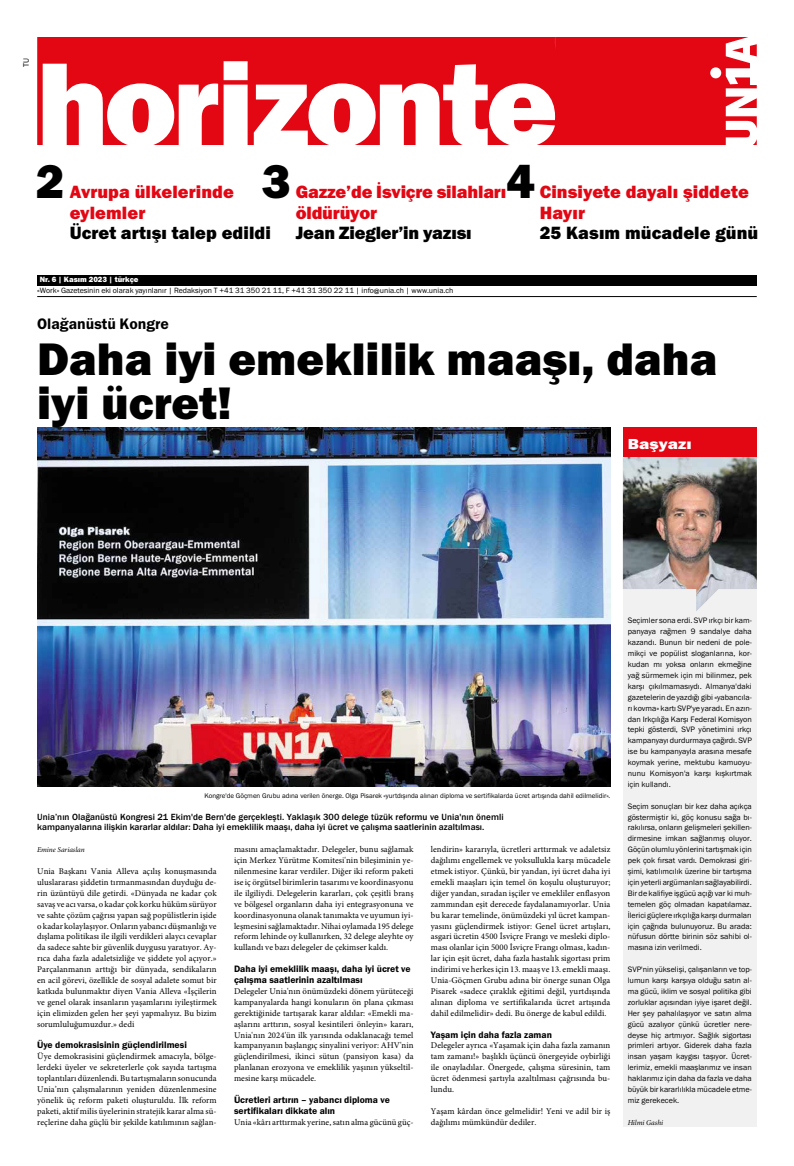
<style>
.page{position:relative;width:794px;height:1166px;background:#fff}
.page>*{position:absolute;margin:0;border:0;box-sizing:border-box;transform-origin:0 0}
.t1{font:49px "Franklin Gothic URW Hea";color:#000}
.t2{font:47.25px/43.8px "Franklin Gothic URW Hea";color:#000}
.t3{font:18.38px/20.1px "Franklin Gothic URW Hea";letter-spacing:.005em;color:#e30613}
.t4{font:18.38px "Franklin Gothic URW Hea";letter-spacing:.005em;color:#000}
.t5{font:15.75px "Franklin Gothic URW Dem";color:#000}
.t6{font:15.05px "Franklin Gothic URW Hea";letter-spacing:.005em;color:#fff;scale:1.16 1}
.t7{font:9.62px/10.9px "Franklin Gothic URW Dem";color:#000}
.t8{font:500 9.19px/10.9px "Franklin Gothic";letter-spacing:.005em;color:#000}
.t9{font:8.75px/10.9px "Minion Pro";letter-spacing:.005em;color:#000;text-align:justify}
.t10{font:8.14px/10.9px "Franklin Gothic URW Boo";color:#000;text-align:justify}
.t11{font:7.88px "Franklin Gothic URW Boo";color:#000}
.t12{font:7.88px "Franklin Gothic URW Hea";color:#fff}
.t13{font:italic 7.44px "Minion Pro";letter-spacing:-.015em;color:#000}
.t14{font:7px "Franklin Gothic URW Boo";color:#000}
</style>
<div class="page">
<svg style="left:37px;top:37px;width:719px;height:107px;fill:#e30613"></svg>
<svg style="left:752px;top:139px;width:4px;height:5px"></svg>
<svg style="left:750px;top:44px;width:6px;height:12px"></svg>
<svg style="left:732px;top:48px;width:11px;height:5px"></svg>
<svg style="left:514px;top:98px;width:17px;height:10px"></svg>
<svg style="left:133px;top:98px;width:16px;height:35px"></svg>
<svg style="left:334px;top:98px;width:16px;height:35px"></svg>
<hr style="left:37px;top:296px;width:719px;height:1px;background:#000">
<div style="left:37px;top:275px;width:719px;height:11px;background:#000"></div>
<div style="left:623px;top:531px;width:133px;height:595px;background:#f1f1f1"></div>
<div style="left:623px;top:428px;width:133px;height:32px;background:#e30613"></div>
<img style="left:37px;top:427px;width:573px;height:360px">
<img style="left:623px;top:457px;width:134px;height:154px">
<p class="t10" style="left:21px;top:67px;width:10px;rotate:-90deg">TU</p>
<h1 class="t1" style="left:36px;top:150px;width:30px">2</h1>
<h1 class="t1" style="left:262px;top:150px;width:30px">3</h1>
<h1 class="t1" style="left:506px;top:150px;width:30px">4</h1>
<h3 class="t3" style="left:296px;top:182px;width:212px">Gazze’de İsviçre silahları öldürüyor</h3>
<h3 class="t4" style="left:296px;top:221px;width:177px">Jean Ziegler’in yazısı</h3>
<h3 class="t3" style="left:70px;top:182px;width:166px">Avrupa ülkelerinde eylemler</h3>
<h3 class="t4" style="left:70px;top:221px;width:203px">Ücret artışı talep edildi</h3>
<h3 class="t3" style="left:540px;top:182px;width:210px">Cinsiyete dayalı şiddete<br>Hayır</h3>
<h3 class="t4" style="left:540px;top:221px;width:220px">25 Kasım mücadele günü</h3>
<p class="t12" style="left:40px;top:274px;width:100px">Nr. 6 | Kasım 2023 | türkçe</p>
<p class="t11" style="left:37px;top:286px;width:417px">«Work» Gazetesinin eki olarak yayınlanır | Redaksiyon T +41 31 350 21 11, F +41 31 350 22 11 | info@unia.ch | www.unia.ch</p>
<h3 class="t5" style="left:37px;top:314px;width:133px">Olağanüstü Kongre</h3>
<h2 class="t2" style="left:37px;top:336px;width:682px">Daha iyi emeklilik maaşı, daha iyi ücret!</h2>
<h3 class="t6" style="left:628px;top:434px;width:57px">Başyazı</h3>
<p class="t14" style="left:205px;top:791px;width:407px">Kongre'de Göçmen Grubu adına verilen önerge. Olga Pisarek «yurtdışında alınan diploma ve sertifikalarda ücret artışında dahil edilmelidir».</p>
<p class="t8" style="left:37px;top:811px;width:468px">Unia’nın Olağanüstü Kongresi 21 Ekim'de Bern'de gerçekleşti. Yaklaşık 300 delege tüzük reformu ve Unia'nın önemli kampanyalarına ilişkin kararlar aldılar: Daha iyi emeklilik maaşı, daha iyi ücret ve çalışma saatlerinin azaltılması.</p>
<p class="t13" style="left:37px;top:845px;width:49px">Emine Sariaslan</p>
<p class="t9" style="left:37px;top:866px;width:181px">Unia Başkanı Vania Alleva açılış konuşmasında uluslararası şiddetin tırmanmasından duyduğu de&shy;rin üzüntüyü dile getirdi. «Dünyada ne kadar çok savaş ve acı varsa, o kadar çok korku hüküm sürüyor ve sahte çözüm çağrısı yapan sağ popülistlerin işide o kadar kolaylaşıyor. Onların yabancı düşmanlığı ve dışlama politikası ile ilgili verdikleri alaycı cevaplar da sadece sahte bir güvenlik duygusu yaratıyor. Ay&shy;rıca daha fazla adaletsizliğe ve şiddete yol açıyor.» Parçalanmanın arttığı bir dünyada, sendikaların en acil görevi, özellikle de sosyal adalete somut bir katkıda bulunmaktır diyen Vania Alleva «İşçilerin ve genel olarak insanların yaşamlarını iyileştirmek için elimizden gelen her şeyi yapmalıyız. Bu bizim sorumluluğumuzdur.» dedi</p>
<p class="t7" style="left:37px;top:1039px;width:151px">Üye demokrasisinin güçlendirilmesi</p>
<p class="t9" style="left:37px;top:1051px;width:181px">Üye demokrasisini güçlendirmek amacıyla, bölge&shy;lerdeki üyeler ve sekreterlerle çok sayıda tartışma toplantıları düzenlendi. Bu tartışmaların sonucunda Unia’nın çalışmalarının yeniden düzenlenmesine yönelik üç reform paketi oluşturuldu. İlk reform paketi, aktif milis üyelerinin stratejik karar alma sü&shy;reçlerine daha güçlü bir şekilde katılımının sağlan-</p>
<p class="t9" style="left:234px;top:844px;width:181px">masını amaçlamaktadır. Delegeler, bunu sağlamak için Merkez Yürütme Komitesi'nin bileşiminin ye&shy;nilenmesine karar verdiler. Diğer iki reform paketi ise iç örgütsel birimlerin tasarımı ve koordinasyonu ile ilgiliydi. Delegelerin kararları, çok çeşitli branş ve bölgesel organların daha iyi entegrasyonuna ve koordinasyonuna olanak tanımakta ve uyumun iyi&shy;leşmesini sağlamaktadır. Nihai oylamada 195 delege reform lehinde oy kullanırken, 32 delege aleyhte oy kullandı ve bazı delegeler de çekimser kaldı.</p>
<p class="t7" style="left:234px;top:963px;width:178px">Daha iyi emeklilik maaşı, daha iyi ücret ve çalışma saatlerinin azaltılması</p>
<p class="t9" style="left:234px;top:986px;width:181px">Delegeler Unia'nın önümüzdeki dönem yürüteceği kampanyalarda hangi konuların ön plana çıkması gerektiğinide tartışarak karar aldılar: «Emekli ma&shy;aşlarını arttırın, sosyal kesintileri önleyin» kararı, Unia'nın 2024'ün ilk yarısında odaklanacağı temel kampanyanın başlangıç sinyalini veriyor: AHV'nin güçlendirilmesi, ikinci sütun (pansiyon kasa) da planlanan erozyona ve emeklilik yaşının yükseltil&shy;mesine karşı mücadele.</p>
<p class="t7" style="left:234px;top:1094px;width:157px">Ücretleri artırın – yabancı diploma ve sertifikaları dikkate alın</p>
<p class="t9" style="left:234px;top:1116px;width:181px">Unia «kârı arttırmak yerine, satın alma gücünü güç-</p>
<p class="t9" style="left:431px;top:844px;width:181px">lendirin» kararıyla, ücretleri arttırmak ve adaletsiz dağılımı engellemek ve yoksullukla karşı mücadele etmek istiyor. Çünkü, bir yandan, iyi ücret daha iyi emekli maaşları için temel ön koşulu oluşturuyor; diğer yandan, sıradan işçiler ve emekliler enflasyon zammından eşit derecede faydalanamıyorlar. Unia bu karar temelinde, önümüzdeki yıl ücret kampan&shy;yasını güçlendirmek istiyor: Genel ücret artışları, asgari ücretin 4500 İsviçre Frangı ve mesleki diplo&shy;ması olanlar için 5000 İsviçre Frangı olması, kadın&shy;lar için eşit ücret, daha fazla hastalık sigortası prim indirimi ve herkes için 13. maaş ve 13. emekli maaşı.<br>Unia-Göçmen Grubu adına bir önerge sunan Olga Pisarek «sadece çıraklık eğitimi değil, yurtdışında alınan diploma ve sertifikalarıda ücret artışında dahil edilmelidir» dedi. Bu önerge de kabul edildi.</p>
<p class="t7" style="left:431px;top:1028px;width:123px">Yaşam için daha fazla zaman</p>
<p class="t9" style="left:431px;top:1040px;width:181px">Delegeler ayrıca «Yaşamak için daha fazla zamanın tam zamanı!» başlıklı üçüncü önergeyide oybirliği ile onayladılar. Önergede, çalışma süresinin, tam ücret ödenmesi şartıyla azaltılması çağrısında bu&shy;lundu.</p>
<p class="t9" style="left:431px;top:1105px;width:181px">Yaşam kârdan önce gelmelidir! Yeni ve adil bir iş dağılımı mümkündür dediler.</p>
<p class="t10" style="left:628px;top:615px;width:126px">Seçimler sona erdi. SVP ırkçı bir kam&shy;panyaya rağmen 9 sandalye daha kazandı. Bunun bir nedeni de pole&shy;mikçi ve popülist sloganlarına, kor&shy;kudan mı yoksa onların ekmeğine yağ sürmemek için mi bilinmez, pek karşı çıkılmamasıydı. Almanya'daki gazetelerin de yazdığı gibi «yabancıla&shy;rı kovma» kartı SVP'ye yaradı. En azın&shy;dan Irkçılığa Karşı Federal Komisyon tepki gösterdi, SVP yönetimini ırkçı kampanyayı durdurmaya çağırdı. SVP ise bu kampanyayla arasına mesafe koymak yerine, mektubu kamuoyu&shy;nunu Komisyon'a karşı kışkırtmak için kullandı.</p>
<p class="t10" style="left:628px;top:800px;width:126px">Seçim sonuçları bir kez daha açıkça göstermiştir ki, göç konusu sağa bı&shy;rakılırsa, onların gelişmeleri şekillen&shy;dirmesine imkan sağlanmış oluyor.<br>Göçün olumlu yönlerini tartışmak için pek çok fırsat vardı. Demokrasi giri&shy;şimi, katılımcılık üzerine bir tartışma için yeterli argümanları sağlayabilirdi.<br>Bir de kalifiye işgücü açığı var ki muh&shy;temelen göç olmadan kapatılamaz.<br>İlerici güçlere ırkçılığa karşı durmaları için çağrıda bulunuyoruz. Bu arada: nüfusun dörtte birinin söz sahibi ol&shy;masına izin verilmedi.</p>
<p class="t10" style="left:628px;top:964px;width:126px">SVP'nin yükselişi, çalışanların ve top&shy;lumun karşı karşıya olduğu satın al&shy;ma gücü, iklim ve sosyal politika gibi zorluklar açısından iyiye işaret değil.<br>Her şey pahalılaşıyor ve satın alma gücü azalıyor çünkü ücretler nere&shy;deyse hiç artmıyor. Sağlık sigortası primleri artıyor. Giderek daha fazla insan yaşam kaygısı taşıyor. Ücret&shy;lerimiz, emekli maaşlarımız ve insan haklarımız için daha da fazla ve daha büyük bir kararlılıkla mücadele etme&shy;miz gerekecek.</p>
<p class="t13" style="left:628px;top:1117px;width:37px">Hilmi Gashi</p>
</div>
